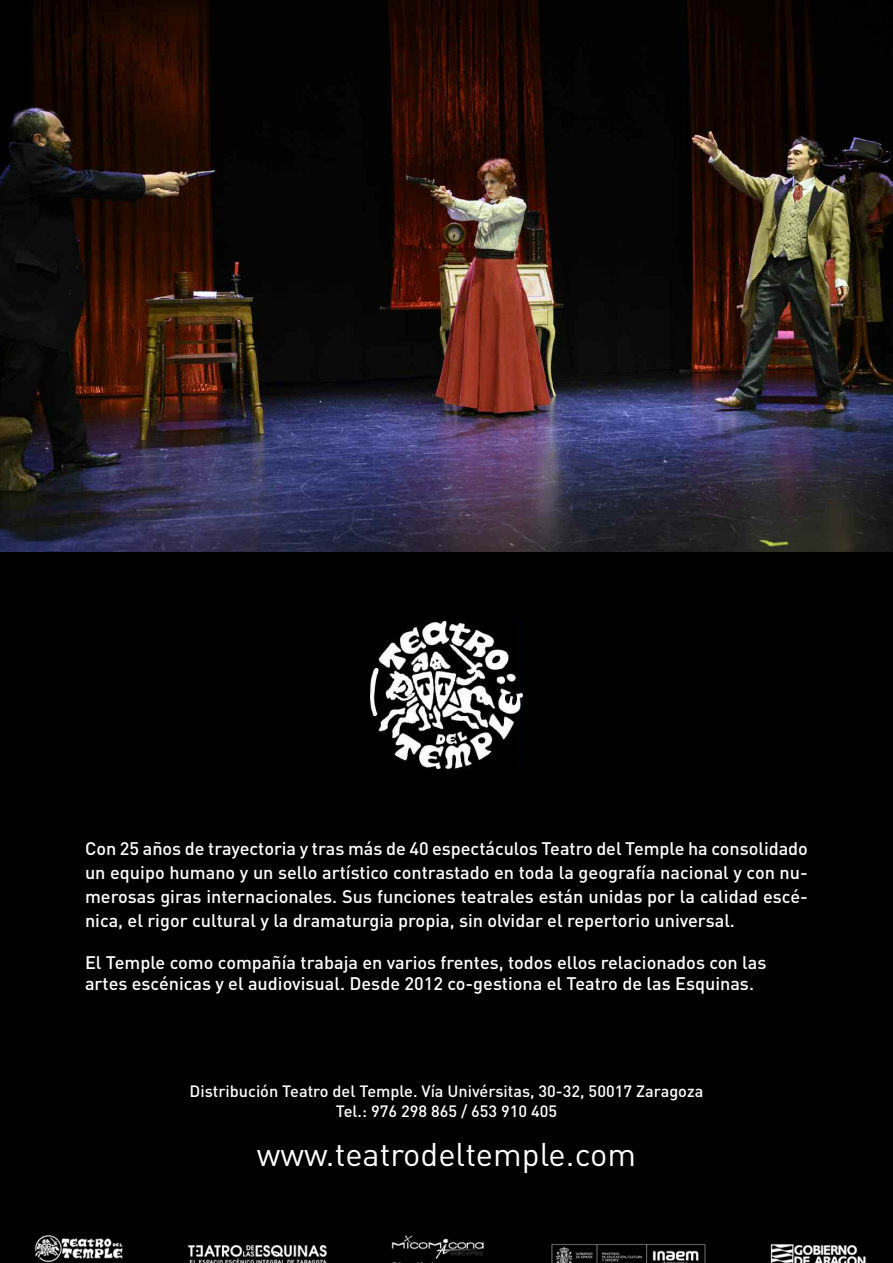
<style>
.page{position:relative;width:893px;height:1263px;background:#fff}
.page>*{position:absolute;margin:0;border:0;box-sizing:border-box;transform-origin:0 0}
.t1{font:32.4px "DIN";color:#fff}
.t2{font:500 18px/24px "DIN";color:#fff;text-align:justify}
.t3{font:500 16.2px/20.2px "DIN";color:#fff;text-align:center}
</style>
<div class="page">
<div style="left:0;top:551px;width:893px;height:712px;background:#000"></div>
<img style="left:0;top:0;width:893px;height:551px">
<img style="left:371px;top:622px;width:151px;height:146px">
<p class="t2" style="left:85px;top:837px;width:724px">Con 25 años de trayectoria y tras más de 40 espectáculos Teatro del Temple ha consolidado un equipo humano y un sello artístico contrastado en toda la geografía nacional y con nu&shy;merosas giras internacionales. Sus funciones teatrales están unidas por la calidad escé&shy;nica, el rigor cultural y la dramaturgia propia, sin olvidar el repertorio universal.</p>
<p class="t2" style="left:85px;top:953px;width:683px;line-height:21px">El Temple como compañía trabaja en varios frentes, todos ellos relacionados con las artes escénicas y el audiovisual. Desde 2012 co-gestiona el Teatro de las Esquinas.</p>
<p class="t3" style="left:190px;top:1081px;width:515px">Distribución Teatro del Temple. Vía Univérsitas, 30-32, 50017 Zaragoza<br>Tel.: 976 298 865 / 653 910 405</p>
<h1 class="t1" style="left:257px;top:1135px;width:381px">www.teatrodeltemple.com</h1>
</div>
